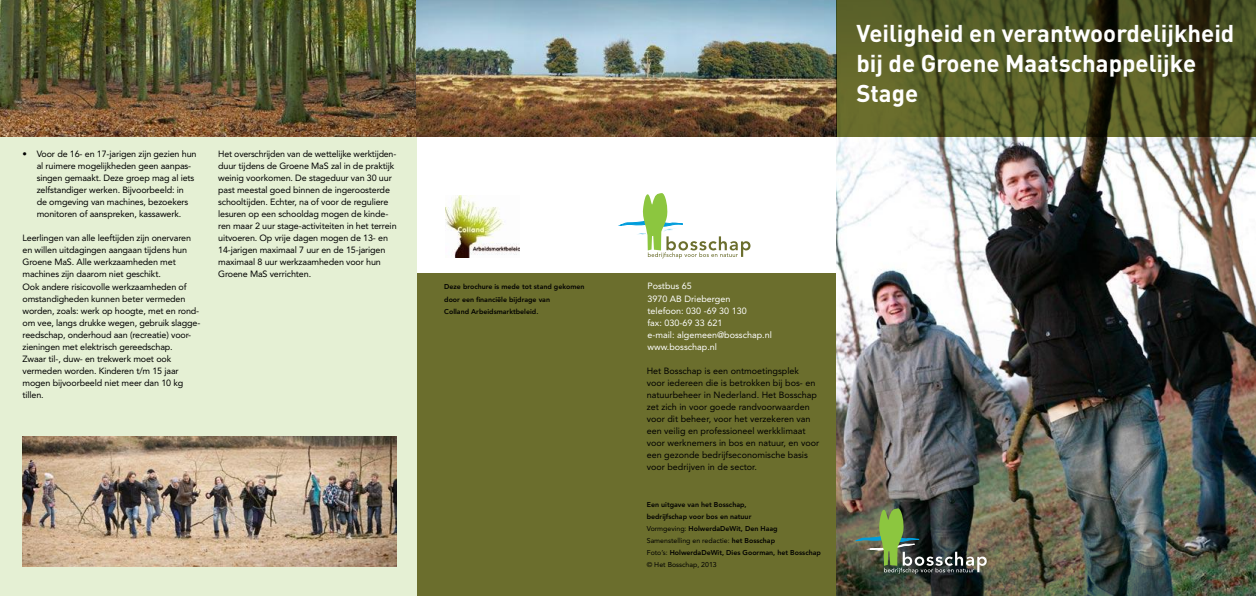
<style>
.page{position:relative;width:1256px;height:596px;background:#fff}
.page>*{position:absolute;margin:0;border:0;box-sizing:border-box;transform-origin:0 0}
.t1{font:24px/30.3px "NAT DIN Bold";color:#fff}
.t2{font:9px/12.1px "Avenir";letter-spacing:-.015em;color:#000}
.t3{font:9px/12.1px "Avenir";color:#fff}
.t4{font:800 7px/12px "Avenir";color:#000}
.s1{font-weight:400}
</style>
<div class="page">
<div style="left:0;top:137px;width:417px;height:458px;background:#e5f0d4"></div>
<div style="left:417px;top:274px;width:419px;height:321px;background:#6b6e2d"></div>
<img style="left:836px;top:137px;width:420px;height:246px">
<svg style="left:620px;top:193px;width:130px;height:65px"></svg>
<img style="left:0;top:0;width:836px;height:137px">
<svg style="left:836px;top:0;width:420px;height:137px;background:#4e5322"></svg>
<img style="left:23px;top:436px;width:374px;height:130px">
<img style="left:446px;top:195px;width:73px;height:63px">
<img style="left:836px;top:383px;width:420px;height:212px">
<img style="left:856px;top:507px;width:131px;height:66px">
<p class="t2" style="left:37px;top:148px;width:161px;text-indent:-14px">• Voor de 16- en 17-jarigen zijn gezien hun al ruimere mogelijkheden geen aanpas&shy;singen gemaakt. Deze groep mag al iets zelfstandiger werken. Bijvoorbeeld: in<br>de omgeving van machines, bezoekers monitoren of aanspreken, kassawerk.</p>
<p class="t2" style="left:23px;top:232px;width:179px">Leerlingen van alle leeftijden zijn onervaren en willen uitdagingen aangaan tijdens hun Groene MaS. Alle werkzaamheden met machines zijn daarom niet geschikt.<br>Ook andere risicovolle werkzaamheden of omstandigheden kunnen beter vermeden worden, zoals: werk op hoogte, met en rond&shy;om vee, langs drukke wegen, gebruik slagge&shy;reedschap, onderhoud aan (recreatie) voor&shy;zieningen met elektrisch gereedschap.<br>Zwaar til-, duw- en trekwerk moet ook vermeden worden. Kinderen t/m 15 jaar mogen bijvoorbeeld niet meer dan 10 kg tillen.</p>
<p class="t2" style="left:218px;top:148px;width:180px">Het overschrijden van de wettelijke werktijden&shy;duur tijdens de Groene MaS zal in de praktijk weinig voorkomen. De stageduur van 30 uur past meestal goed binnen de ingeroosterde schooltijden. Echter, na of voor de reguliere lesuren op een schooldag mogen de kinde&shy;ren maar 2 uur stage-activiteiten in het terrein uitvoeren. Op vrije dagen mogen de 13- en 14-jarigen maximaal 7 uur en de 15-jarigen maximaal 8 uur werkzaamheden voor hun Groene MaS verrichten.</p>
<p class="t4" style="left:444px;top:281px;width:142px">Deze brochure is mede tot stand gekomen door een financiële bijdrage van<br>Colland Arbeidsmarktbeleid.</p>
<h1 class="t1" style="left:856px;top:17px;width:379px">Veiligheid en verantwoordelijkheid bij de Groene Maatschappelijke<br>Stage</h1>
<p class="t3" style="left:647px;top:280px;width:126px">Postbus 65<br>3970 AB Driebergen<br>telefoon: 030 -69 30 130<br>fax: 030-69 33 621<br>e-mail: algemeen@bosschap.nl www.bosschap.nl</p>
<p class="t2" style="left:647px;top:364px;width:174px">Het Bosschap is een ontmoetingsplek voor iedereen die is betrokken bij bos- en natuurbeheer in Nederland. Het Bosschap zet zich in voor goede randvoorwaarden voor dit beheer, voor het verzekeren van een veilig en professioneel werkklimaat voor werknemers in bos en natuur, en voor een gezonde bedrijfseconomische basis voor bedrijven in de sector.</p>
<p class="t4" style="left:647px;top:498px;width:176px">Een uitgave van het Bosschap,<br>bedrijfschap voor bos en natuur<br><span class="s1">Vormgeving:</span> HolwerdaDeWit, Den Haag <span class="s1">Samenstelling en redactie:</span> het Bosschap<br><span class="s1">Foto’s:</span> HolwerdaDeWit, Dies Goorman, het Bosschap <span class="s1">© Het Bosschap, 2013</span></p>
</div>
